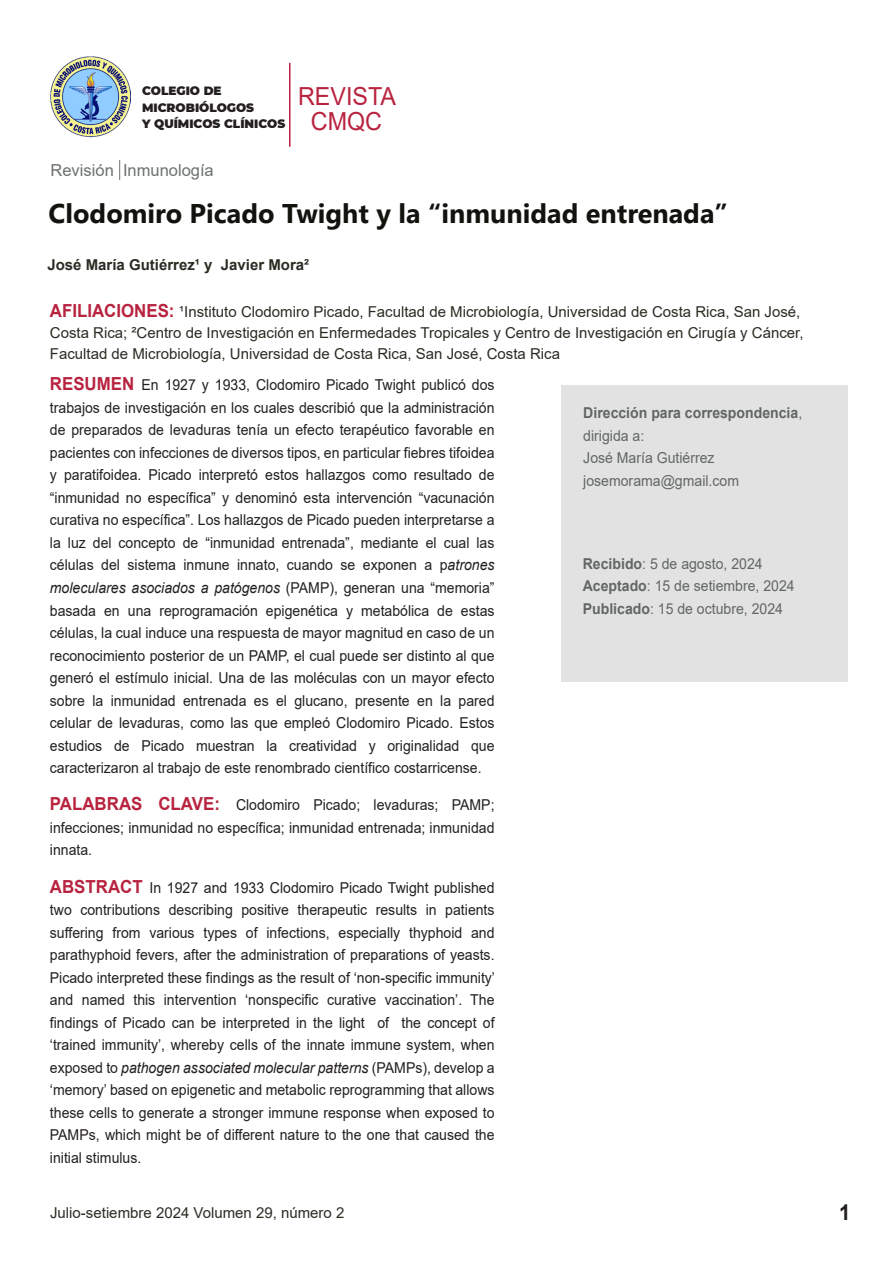
<style>
.page{position:relative;width:893px;height:1263px;background:#fff}
.page>*{position:absolute;margin:0;border:0;box-sizing:border-box;transform-origin:0 0}
.t1{font:700 27px "Nirmala UI";color:#11140e}
.t2{font:24.9px/25.5px "Arial";color:#b8233f;text-align:center;scale:.94 1}
.t3{font:700 21.9px "Arial";color:#231f20;scale:.94 1}
.t4{font:16.5px "Arial";color:#6d7171}
.t5{font:15px/22.5px "Arial";color:#231f20;text-align:justify;scale:.94 1}
.t6{font:15px/21px "Arial";color:#292d22}
.t7{font:15px/22.5px "Arial";color:#626666;scale:.94 1}
.t8{font:700 15px "Arial";color:#292d22}
.t9{font:900 12px/16.8px "Montserrat";color:#231f20}
.s1{font-weight:700;font-size:18px;color:#b8233f}
.s2{font-style:italic}
.s3{font-weight:700}
</style>
<div class="page">
<hr style="left:289px;top:63px;width:2px;height:84px;background:#b8233f">
<img style="left:51px;top:57px;width:80px;height:81px">
<div style="left:561px;top:386px;width:286px;height:296px;background:#e1e2e1"></div>
<svg style="left:119px;top:160px;width:1px;height:20px"></svg>
<p class="t9" style="left:142px;top:81px;width:145px">COLEGIO DE<br>MICROBIÓLOGOS<br>Y QUÍMICOS CLÍNICOS</p>
<h2 class="t2" style="left:298px;top:83px;width:106px">REVISTA<br>CMQC</h2>
<p class="t4" style="left:51px;top:159px;width:165px">Revisión Inmunología</p>
<h1 class="t1" style="left:49px;top:191px;width:681px">Clodomiro Picado Twight y la “inmunidad entrenada”</h1>
<p class="t8" style="left:47px;top:254px;width:263px">José María Gutiérrez¹ y Javier Mora²</p>
<p class="t6" style="left:50px;top:301px;width:755px"><span class="s1">AFILIACIONES:</span> ¹Instituto Clodomiro Picado, Facultad de Microbiología, Universidad de Costa Rica, San José,<br>Costa Rica; ²Centro de Investigación en Enfermedades Tropicales y Centro de Investigación en Cirugía y Cáncer,<br>Facultad de Microbiología, Universidad de Costa Rica, San José, Costa Rica</p>
<p class="t5" style="left:50px;top:374px;width:475px"><span class="s1">RESUMEN</span> En 1927 y 1933, Clodomiro Picado Twight publicó dos trabajos de investigación en los cuales describió que la administración de preparados de levaduras tenía un efecto terapéutico favorable en pacientes con infecciones de diversos tipos, en particular fiebres tifoidea y paratifoidea. Picado interpretó estos hallazgos como resultado de “inmunidad no específica” y denominó esta intervención “vacunación curativa no específica”. Los hallazgos de Picado pueden interpretarse a la luz del concepto de “inmunidad entrenada”, mediante el cual las células del sistema inmune innato, cuando se exponen a p<span class="s2">atrones moleculares asociados a patógenos</span> (PAMP), generan una “memoria” basada en una reprogramación epigenética y metabólica de estas células, la cual induce una respuesta de mayor magnitud en caso de un reconocimiento posterior de un PAMP, el cual puede ser distinto al que generó el estímulo inicial. Una de las moléculas con un mayor efecto sobre la inmunidad entrenada es el glucano, presente en la pared celular de levaduras, como las que empleó Clodomiro Picado. Estos estudios de Picado muestran la creatividad y originalidad que caracterizaron al trabajo de este renombrado científico costarricense.</p>
<p class="t5" style="left:50px;top:794px;width:475px"><span class="s1">PALABRAS CLAVE:</span> Clodomiro Picado; levaduras; PAMP; infecciones; inmunidad no específica; inmunidad entrenada; inmunidad innata.</p>
<p class="t5" style="left:50px;top:876px;width:475px"><span class="s1">ABSTRACT</span> In 1927 and 1933 Clodomiro Picado Twight published two contributions describing positive therapeutic results in patients suffering from various types of infections, especially thyphoid and parathyphoid fevers, after the administration of preparations of yeasts.<br>Picado interpreted these findings as the result of ‘non-specific immunity’ and named this intervention ‘nonspecific curative vaccination’. The findings of Picado can be interpreted in the light of the concept of ‘trained immunity’, whereby cells of the innate immune system, when exposed to <span class="s2">pathogen associated molecular patterns</span> (PAMPs), develop a ‘memory’ based on epigenetic and metabolic reprogramming that allows these cells to generate a stronger immune response when exposed to PAMPs, which might be of different nature to the one that caused the initial stimulus.</p>
<p class="t6" style="left:50px;top:1202px;width:296px">Julio-setiembre 2024 Volumen 29, número 2</p>
<p class="t7" style="left:583px;top:402px;width:234px"><span class="s3">Dirección para correspondencia</span>, dirigida a:<br>José María Gutiérrez josemorama@gmail.com</p>
<p class="t7" style="left:583px;top:552px;width:227px"><span class="s3">Recibido</span>: 5 de agosto, 2024<br><span class="s3">Aceptado</span>: 15 de setiembre, 2024<br><span class="s3">Publicado</span>: 15 de octubre, 2024</p>
<h3 class="t3" style="left:839px;top:1197px;width:14px">1</h3>
</div>
